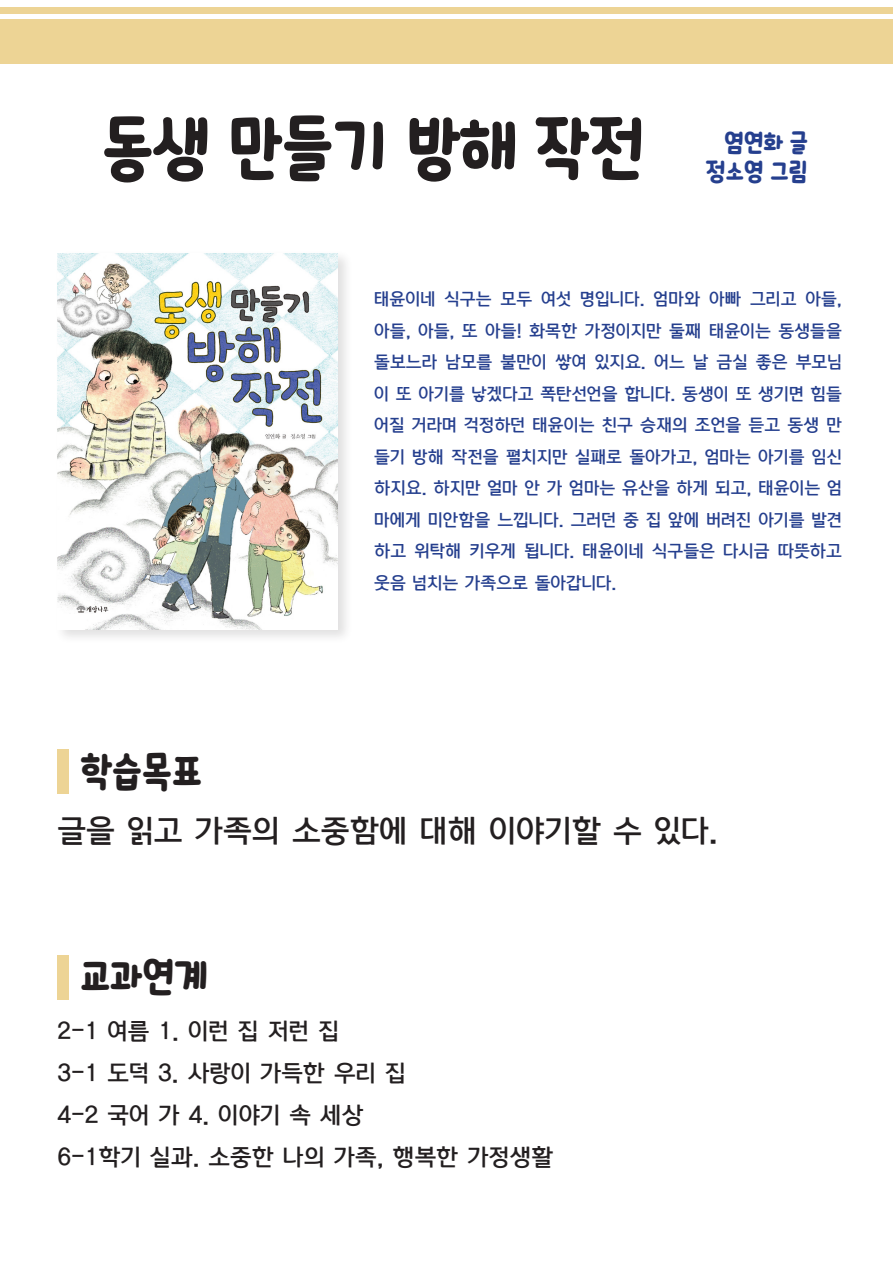
<style>
.page{position:relative;width:893px;height:1263px;background:#fff}
.page>*{position:absolute;margin:0;border:0;box-sizing:border-box;transform-origin:0 0}
.t1{font:67.5px "TT Manboki B";color:#231f20}
.t2{font:39.45px "TT Manboki B";color:#231f20}
.t3{font:30px "Korean DREAM4 R";color:#231f20}
.t4{font:24px "TT Manboki B";color:#253f8e}
.교과연계{font:22.5px "Korean DREAM4 R";color:#231f20}
.줄거리{font:16.5px/31.5px "Korean DREAM4 R";color:#253f8e;text-align:justify}
</style>
<div class="page">
<div style="left:0;top:19px;width:893px;height:45px;background:#edd495"></div>
<div style="left:0;top:7px;width:893px;height:7px;background:#edd495"></div>
<div style="left:57px;top:749px;width:12px;height:45px;background:#edd495"></div>
<div style="left:57px;top:955px;width:12px;height:44px;background:#edd495"></div>
<div style="left:54px;top:250px;width:299px;height:394px;background:#231f20;opacity:.14"></div>
<img style="left:57px;top:253px;width:281px;height:376px">
<p class="t1" style="left:102px;top:114px;width:544px">동생 만들기 방해 작전</p>
<p class="t4" style="left:724px;top:130px;width:85px">염연화 글</p>
<p class="t4" style="left:706px;top:159px;width:104px">정소영 그림</p>
<h2 class="t2" style="left:80px;top:751px;width:123px">학습목표</h2>
<p class="줄거리" style="left:374px;top:284px;width:469px">태윤이네 식구는 모두 여섯 명입니다. 엄마와 아빠 그리고 아들, 아들, 아들, 또 아들! 화목한 가정이지만 둘째 태윤이는 동생들을 돌보느라 남모를 불만이 쌓여 있지요. 어느 날 금실 좋은 부모님 이 또 아기를 낳겠다고 폭탄선언을 합니다. 동생이 또 생기면 힘들 어질 거라며 걱정하던 태윤이는 친구 승재의 조언을 듣고 동생 만 들기 방해 작전을 펼치지만 실패로 돌아가고, 엄마는 아기를 임신 하지요. 하지만 얼마 안 가 엄마는 유산을 하게 되고, 태윤이는 엄 마에게 미안함을 느낍니다. 그러던 중 집 앞에 버려진 아기를 발견 하고 위탁해 키우게 됩니다. 태윤이네 식구들은 다시금 따뜻하고 웃음 넘치는 가족으로 돌아갑니다.</p>
<p class="t3" style="left:57px;top:815px;width:662px">글을 읽고 가족의 소중함에 대해 이야기할 수 있다.</p>
<h2 class="t2" style="left:80px;top:957px;width:129px">교과연계</h2>
<p class="교과연계" style="left:57px;top:1019px;width:283px">2-1 여름 1. 이런 집 저런 집</p>
<p class="교과연계" style="left:57px;top:1061px;width:350px">3-1 도덕 3. 사랑이 가득한 우리 집</p>
<p class="교과연계" style="left:57px;top:1103px;width:308px">4-2 국어 가 4. 이야기 속 세상</p>
<p class="교과연계" style="left:57px;top:1145px;width:497px">6-1학기 실과. 소중한 나의 가족, 행복한 가정생활</p>
</div>
